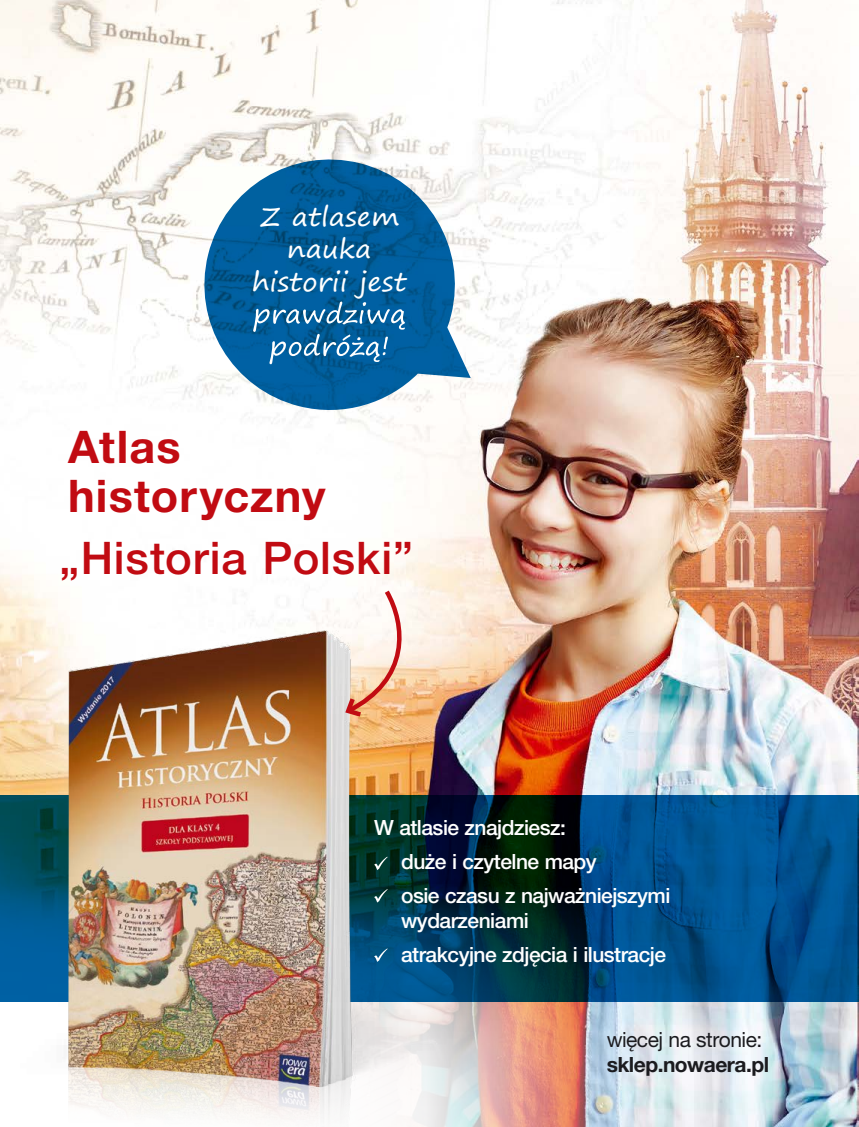
<style>
.page{position:relative;width:859px;height:1127px;background:#fff}
.page>*{position:absolute;margin:0;border:0;box-sizing:border-box;transform-origin:0 0}
.t1{font:700 45px/49.5px "Helvetica Neue LT Pro";letter-spacing:.025em;color:#c10b12}
.t2{font:500 45px "Helvetica Neue LT Pro";letter-spacing:.02em;color:#c10b12}
.t3{font:25.95px/32.4px "Segoe Print";color:#fff;text-align:center;scale:1.06 1}
.t4{font:500 21px/33.8px "Helvetica Neue LT Pro";letter-spacing:-.025em;color:#fff}
.t5{font:21px "Helvetica Neue LT Pro";letter-spacing:-.025em;color:#1b1b1f}
.t6{font:700 21px "Helvetica Neue LT Pro";letter-spacing:-.025em;color:#1b1b1f}
</style>
<div class="page">
<img style="left:0;top:0;width:859px;height:1127px">
<svg style="left:0;top:1001px;width:766px;height:126px"></svg>
<svg style="left:202px;top:157px;width:269px;height:256px;fill:#0060a2"></svg>
<svg style="left:253px;top:301px;width:152px;height:63px;background:#2875a9"></svg>
<svg style="left:0;top:795px;width:859px;height:206px;background:#004e87"></svg>
<img style="left:20px;top:631px;width:545px;height:496px">
<svg style="left:342px;top:585px;width:69px;height:135px"></svg>
<p class="t3" style="left:252px;top:200px;width:147px">Z atlasem nauka historii jest</p>
<h1 class="t1" style="left:68px;top:421px;width:259px">Atlas historyczny</h1>
<h1 class="t2" style="left:60px;top:532px;width:355px">„Historia Polski”</h1>
<p class="t4" style="left:401px;top:810px;width:271px;text-indent:-27px">W atlasie znajdziesz:<br>duże i czytelne mapy<br>osie czasu z najważniejszymi</p>
<p class="t4" style="left:401px;top:903px;width:266px">wydarzeniami<br>atrakcyjne zdjęcia i ilustracje</p>
<p class="t5" style="left:607px;top:1027px;width:157px">więcej na stronie:</p>
<p class="t6" style="left:607px;top:1051px;width:164px">sklep.nowaera.pl</p>
</div>
